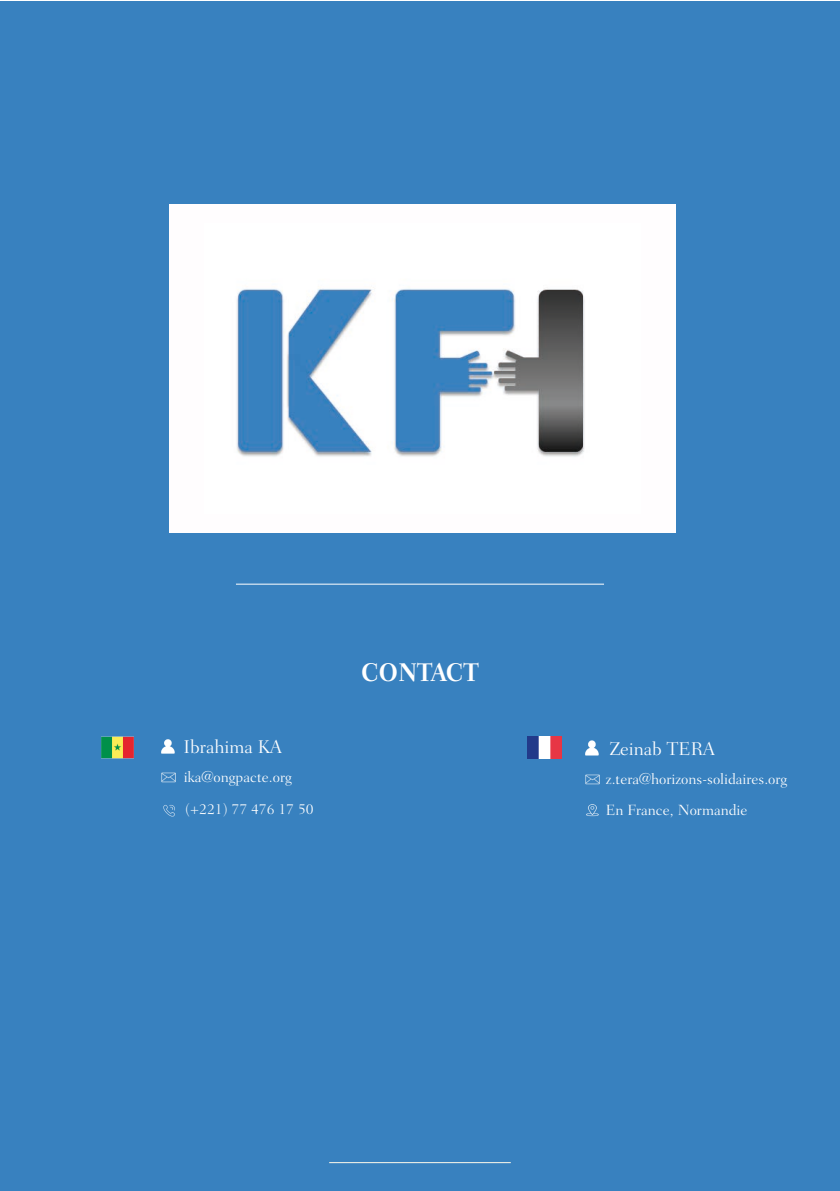
<style>
.page{position:relative;width:840px;height:1191px;background:#fff}
.page>*{position:absolute;margin:0;border:0;box-sizing:border-box;transform-origin:0 0}
.cover_maintitle{font:700 26px "Fairfield LT Std";color:#fff;scale:.9 1}
.cover_maintitle-2{font:300 18.8px "Fairfield LT Std";color:#fff}
.cover_maintitle-3{font:300 15px "Fairfield LT Std";color:#fff}
</style>
<div class="page">
<div style="left:0;top:1px;width:839px;height:1190px;background:#3881bf"></div>
<div style="left:169px;top:204px;width:506px;height:329px;background:#fffdfe"></div>
<img style="left:236px;top:288px;width:349px;height:169px">
<hr style="left:236px;top:583px;width:367px;height:1px;background:#fff">
<hr style="left:329px;top:1162px;width:181px;height:1px;background:#fffaea">
<img style="left:101px;top:736px;width:33px;height:23px">
<img style="left:161px;top:772px;width:15px;height:11px">
<img style="left:163px;top:805px;width:12px;height:12px">
<img style="left:161px;top:739px;width:14px;height:15px">
<img style="left:527px;top:736px;width:34px;height:23px">
<img style="left:585px;top:774px;width:15px;height:11px">
<img style="left:586px;top:804px;width:13px;height:13px">
<img style="left:585px;top:740px;width:14px;height:16px">
<p class="cover_maintitle-2" style="left:183px;top:736px;width:100px">Ibrahima KA</p>
<p class="cover_maintitle-3" style="left:184px;top:769px;width:109px">ika@ongpacte.org</p>
<p class="cover_maintitle-3" style="left:185px;top:800px;width:130px">(+221) 77 476 17 50</p>
<p class="cover_maintitle" style="left:361px;top:657px;width:132px">CONTACT</p>
<p class="cover_maintitle-2" style="left:609px;top:738px;width:107px">Zeinab TERA</p>
<p class="cover_maintitle-3" style="left:605px;top:770px;width:183px">z.tera@horizons-solidaires.org</p>
<p class="cover_maintitle-3" style="left:605px;top:801px;width:143px">En France, Normandie</p>
</div>
